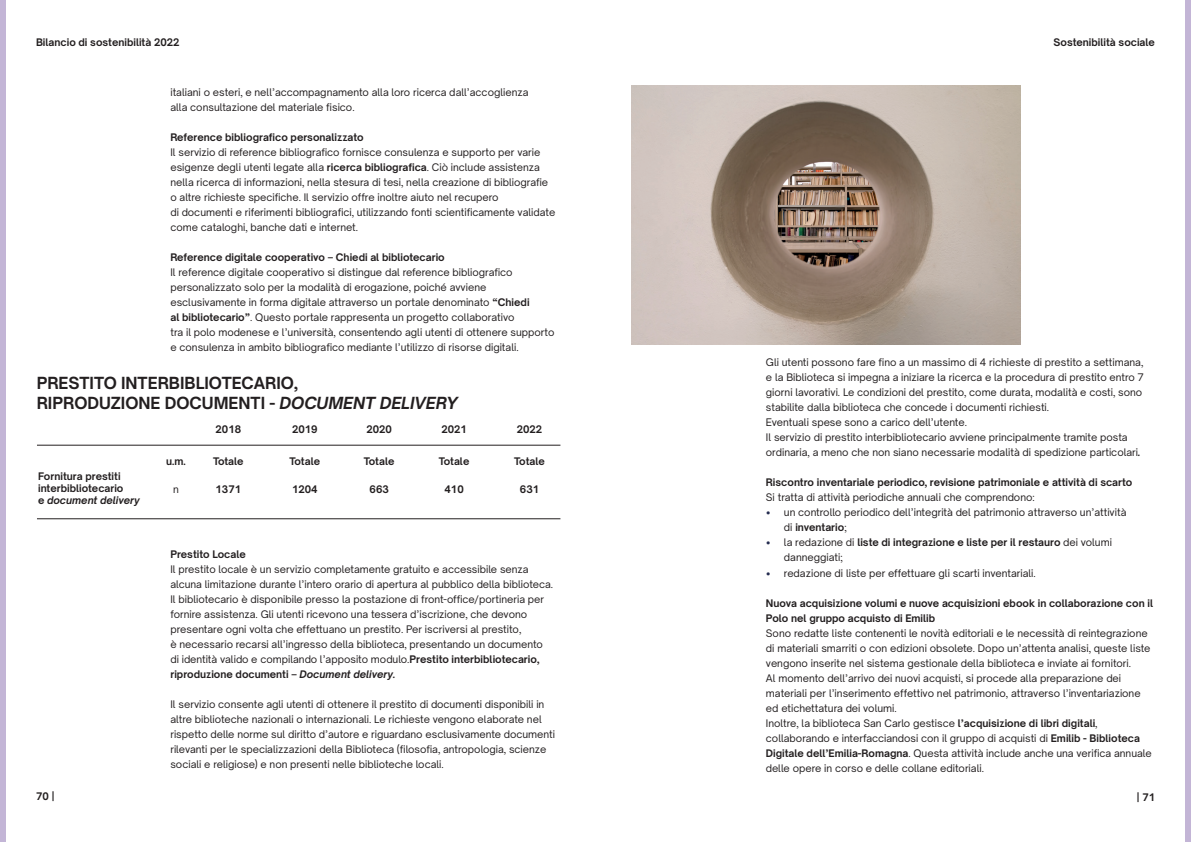
<style>
.page{position:relative;width:1191px;height:842px;background:#fff}
.page>*{position:absolute;margin:0;border:0;box-sizing:border-box;transform-origin:0 0}
.t1{font:16px/20px "FSC NEWSANS Bold";color:#231f20}
.t2{font:10px/15px "FSC NEWSANS Regular";color:#231f20}
.t3{font:10px/12px "FSC NEWSANS Bold";color:#231f20}
.s1{font-family:"FSC NEWSANS Bold"}
.s2{font-style:italic}
.s3{font-family:"FSC NEWSANS Bold";font-style:italic}
.s4{font-size:12px;color:#242c50}
.s5{font-family:"FSC NEWSANS Regular"}
.s6{font-family:"FSC NEWSANS Regular";font-size:12px;color:#242c50}
</style>
<div class="page">
<div style="left:0;top:0;width:6px;height:842px;background:#c3b5d6"></div>
<div style="left:1185px;top:0;width:6px;height:842px;background:#c3b5d6"></div>
<hr style="left:37px;top:445px;width:523px;height:1px;background:#231f20">
<hr style="left:37px;top:518px;width:523px;height:1px;background:#231f20">
<img style="left:632px;top:85px;width:388px;height:259px">
<p class="t3" style="left:36px;top:36px;width:145px">Bilancio di sostenibilità 2022</p>
<p class="t3" style="left:1053px;top:36px;width:103px">Sostenibilità sociale</p>
<p class="t2" style="left:170px;top:84px;width:360px">italiani o esteri, e nell’accompagnamento alla loro ricerca dall’accoglienza alla consultazione del materiale fisico.</p>
<p class="t3" style="left:170px;top:131px;width:195px">Reference bibliografico personalizzato</p>
<p class="t2" style="left:170px;top:144px;width:386px">Il servizio di reference bibliografico fornisce consulenza e supporto per varie esigenze degli utenti legate alla <span class="s1">ricerca bibliografica</span>. Ciò include assistenza nella ricerca di informazioni, nella stesura di tesi, nella creazione di bibliografie o altre richieste specifiche. Il servizio offre inoltre aiuto nel recupero<br>di documenti e riferimenti bibliografici, utilizzando fonti scientificamente validate come cataloghi, banche dati e internet.</p>
<p class="t3" style="left:170px;top:251px;width:276px">Reference digitale cooperativo – Chiedi al bibliotecario</p>
<p class="t2" style="left:170px;top:264px;width:385px">Il reference digitale cooperativo si distingue dal reference bibliografico personalizzato solo per la modalità di erogazione, poiché avviene esclusivamente in forma digitale attraverso un portale denominato <span class="s1">“Chiedi<br>al bibliotecario”</span>. Questo portale rappresenta un progetto collaborativo<br>tra il polo modenese e l’università, consentendo agli utenti di ottenere supporto e consulenza in ambito bibliografico mediante l’utilizzo di risorse digitali.</p>
<h1 class="t1" style="left:37px;top:373px;width:422px">PRESTITO INTERBIBLIOTECARIO,<br>RIPRODUZIONE DOCUMENTI - <span class="s2">DOCUMENT DELIVERY</span></h1>
<p class="t3" style="left:216px;top:423px;width:27px">2018</p>
<p class="t3" style="left:292px;top:423px;width:27px">2019</p>
<p class="t3" style="left:366px;top:423px;width:27px">2020</p>
<p class="t3" style="left:441px;top:423px;width:27px">2021</p>
<p class="t3" style="left:517px;top:423px;width:27px">2022</p>
<p class="t3" style="left:166px;top:455px;width:21px">u.m.</p>
<p class="t3" style="left:213px;top:455px;width:32px">Totale</p>
<p class="t3" style="left:289px;top:455px;width:32px">Totale</p>
<p class="t3" style="left:364px;top:455px;width:32px">Totale</p>
<p class="t3" style="left:439px;top:455px;width:32px">Totale</p>
<p class="t3" style="left:514px;top:455px;width:32px">Totale</p>
<p class="t3" style="left:38px;top:470px;width:103px">Fornitura prestiti interbibliotecario<br>e <span class="s2">document delivery</span></p>
<p class="t2" style="left:173px;top:482px;width:7px">n</p>
<p class="t3" style="left:216px;top:483px;width:27px">1371</p>
<p class="t3" style="left:292px;top:483px;width:27px">1204</p>
<p class="t3" style="left:369px;top:483px;width:21px">663</p>
<p class="t3" style="left:444px;top:483px;width:21px">410</p>
<p class="t3" style="left:520px;top:483px;width:21px">631</p>
<p class="t3" style="left:170px;top:548px;width:77px">Prestito Locale</p>
<p class="t2" style="left:170px;top:561px;width:384px">Il prestito locale è un servizio completamente gratuito e accessibile senza alcuna limitazione durante l’intero orario di apertura al pubblico della biblioteca.<br>Il bibliotecario è disponibile presso la postazione di front-office/portineria per fornire assistenza. Gli utenti ricevono una tessera d’iscrizione, che devono presentare ogni volta che effettuano un prestito. Per iscriversi al prestito,<br>è necessario recarsi all’ingresso della biblioteca, presentando un documento di identità valido e compilando l’apposito modulo.<span class="s1">Prestito interbibliotecario,</span></p>
<p class="t3" style="left:170px;top:668px;width:226px">riproduzione documenti – <span class="s2">Document delivery.</span></p>
<p class="t2" style="left:170px;top:696px;width:386px">Il servizio consente agli utenti di ottenere il prestito di documenti disponibili in altre biblioteche nazionali o internazionali. Le richieste vengono elaborate nel rispetto delle norme sul diritto d’autore e riguardano esclusivamente documenti rilevanti per le specializzazioni della Biblioteca (filosofia, antropologia, scienze sociali e religiose) e non presenti nelle biblioteche locali.</p>
<p class="t2" style="left:766px;top:355px;width:379px">Gli utenti possono fare fino a un massimo di 4 richieste di prestito a settimana, e la Biblioteca si impegna a iniziare la ricerca e la procedura di prestito entro 7 giorni lavorativi. Le condizioni del prestito, come durata, modalità e costi, sono stabilite dalla biblioteca che concede i documenti richiesti.<br>Eventuali spese sono a carico dell’utente.<br>Il servizio di prestito interbibliotecario avviene principalmente tramite posta ordinaria, a meno che non siano necessarie modalità di spedizione particolari<span class="s3">.</span></p>
<p class="t3" style="left:766px;top:476px;width:368px">Riscontro inventariale periodico, revisione patrimoniale e attività di scarto</p>
<p class="t2" style="left:766px;top:490px;width:270px">Si tratta di attività periodiche annuali che comprendono:</p>
<p class="t2" style="left:766px;top:505px;width:362px"><span class="s4">•</span> un controllo periodico dell’integrità del patrimonio attraverso un’attività</p>
<p class="t3" style="left:784px;top:521px;width:64px"><span class="s5">di</span> inventario<span class="s5">;</span></p>
<p class="t3" style="left:766px;top:536px;width:347px"><span class="s6">•</span> <span class="s5">la redazione di</span> liste di integrazione e liste per il restauro <span class="s5">dei volumi</span></p>
<p class="t2" style="left:784px;top:550px;width:60px">danneggiati;</p>
<p class="t2" style="left:766px;top:565px;width:271px"><span class="s4">•</span> redazione di liste per effettuare gli scarti inventariali.</p>
<p class="t3" style="left:766px;top:595px;width:388px;line-height:15px">Nuova acquisizione volumi e nuove acquisizioni ebook in collaborazione con il<br>Polo nel gruppo acquisto di Emilib</p>
<p class="t2" style="left:766px;top:625px;width:387px">Sono redatte liste contenenti le novità editoriali e le necessità di reintegrazione di materiali smarriti o con edizioni obsolete. Dopo un’attenta analisi, queste liste vengono inserite nel sistema gestionale della biblioteca e inviate ai fornitori.<br>Al momento dell’arrivo dei nuovi acquisti, si procede alla preparazione dei materiali per l’inserimento effettivo nel patrimonio, attraverso l’inventariazione ed etichettatura dei volumi.<br>Inoltre, la biblioteca San Carlo gestisce <span class="s1">l’acquisizione di libri digitali</span>, collaborando e interfacciandosi con il gruppo di acquisti di <span class="s1">Emilib - Biblioteca Digitale dell’Emilia-Romagna</span>. Questa attività include anche una verifica annuale delle opere in corso e delle collane editoriali.</p>
<p class="t3" style="left:36px;top:790px;width:20px">70 |</p>
<p class="t3" style="left:1136px;top:791px;width:20px">| 71</p>
</div>
